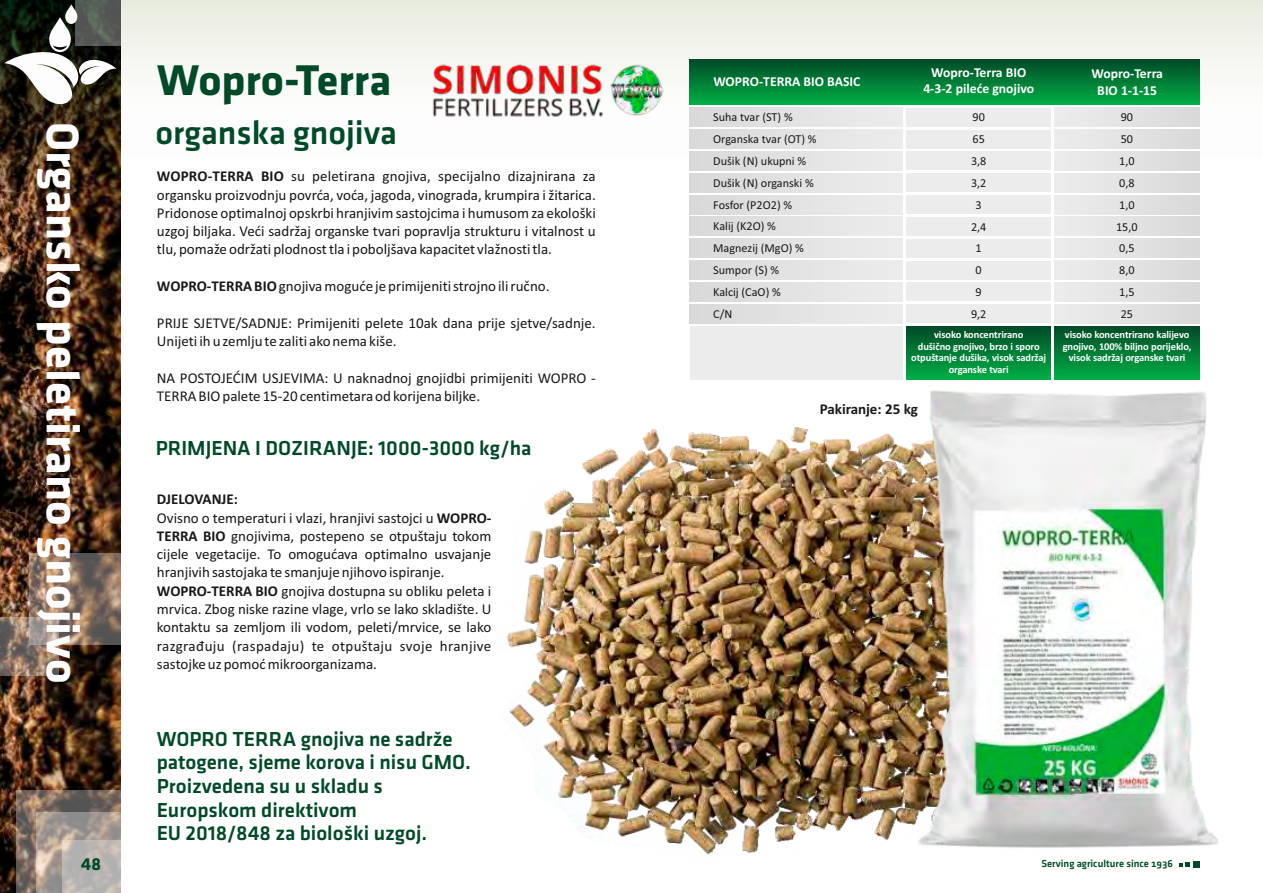
<style>
.page{position:relative;width:1263px;height:893px;background:#fff}
.page>*{position:absolute;margin:0;border:0;box-sizing:border-box;transform-origin:0 0}
.t1{font:700 47.4px "Klavika CH";color:#fdfdfd}
.t2{font:700 44.55px "Klavika CH";color:#004a27}
.t3{font:500 34.2px "Klavika CH";color:#004a27}
.t4{font:500 21px/23.7px "Klavika CH";color:#004a27}
.t5{font:700 18px "Klavika CH";color:#004a27}
.t6{font:15px/18.3px "Calibri";color:#1a171a}
.t7{font:700 15px "Calibri";color:#1a171a}
.t8{font:700 13.65px/16.6px "Calibri";color:#fdfdfd;text-align:center}
.t9{font:12.15px/21.8px "Calibri";color:#1a171a;text-align:center}
.t10{font:700 10.5px/11.6px "Calibri";letter-spacing:-.01em;color:#fdfdfd;text-align:center}
.t11{font:500 10.5px "Klavika CH";color:#004a27}
.s1{font-weight:700}
</style>
<div class="page">
<div style="left:0;top:0;width:1263px;height:157px;background:linear-gradient(to bottom,#ebeee2,#feffff)"></div>
<img style="left:0;top:274px;width:120px;height:619px">
<div style="left:690px;top:173px;width:212px;height:19px;background:#e3e3e4"></div>
<div style="left:906px;top:173px;width:145px;height:19px;background:#ececed"></div>
<div style="left:1055px;top:173px;width:144px;height:19px;background:#e3e3e4"></div>
<div style="left:690px;top:195px;width:212px;height:19px;background:#e3e3e4"></div>
<div style="left:906px;top:195px;width:145px;height:19px;background:#ececed"></div>
<div style="left:1055px;top:195px;width:144px;height:19px;background:#e3e3e4"></div>
<div style="left:690px;top:217px;width:212px;height:19px;background:#e3e3e4"></div>
<div style="left:906px;top:217px;width:145px;height:19px;background:#ececed"></div>
<div style="left:1055px;top:217px;width:144px;height:19px;background:#e3e3e4"></div>
<div style="left:690px;top:239px;width:212px;height:19px;background:#e3e3e4"></div>
<div style="left:906px;top:239px;width:145px;height:19px;background:#ececed"></div>
<div style="left:1055px;top:239px;width:144px;height:19px;background:#e3e3e4"></div>
<div style="left:690px;top:261px;width:212px;height:19px;background:#e3e3e4"></div>
<div style="left:906px;top:261px;width:145px;height:19px;background:#ececed"></div>
<div style="left:1055px;top:261px;width:144px;height:19px;background:#e3e3e4"></div>
<div style="left:690px;top:282px;width:212px;height:19px;background:#e3e3e4"></div>
<div style="left:906px;top:282px;width:145px;height:19px;background:#ececed"></div>
<div style="left:1055px;top:282px;width:144px;height:19px;background:#e3e3e4"></div>
<div style="left:690px;top:304px;width:212px;height:19px;background:#e3e3e4"></div>
<div style="left:906px;top:304px;width:145px;height:19px;background:#ececed"></div>
<div style="left:1055px;top:304px;width:144px;height:19px;background:#e3e3e4"></div>
<img style="left:0;top:0;width:121px;height:274px">
<div style="left:29px;top:553px;width:92px;height:91px;background:#fdfdfd;opacity:.33"></div>
<div style="left:0;top:617px;width:59px;height:59px;background:#fdfdfd;opacity:.33"></div>
<div style="left:16px;top:790px;width:105px;height:103px;background:#fdfdfd;opacity:.33"></div>
<div style="left:75px;top:0;width:46px;height:46px;background:#fdfdfd;opacity:.33"></div>
<div style="left:36px;top:812px;width:85px;height:81px;background:#fdfdfd;opacity:.33"></div>
<div style="left:62px;top:841px;width:59px;height:52px;background:#fdfdfd;opacity:.33"></div>
<svg style="left:4px;top:4px;width:112px;height:102px"></svg>
<img style="left:506px;top:428px;width:404px;height:427px">
<img style="left:910px;top:379px;width:308px;height:486px">
<img style="left:425px;top:60px;width:250px;height:66px">
<div style="left:690px;top:60px;width:509px;height:44px;background:linear-gradient(to bottom,#004c28,#00ab44)"></div>
<div style="left:690px;top:108px;width:212px;height:19px;background:#e3e3e4"></div>
<div style="left:690px;top:130px;width:212px;height:19px;background:#e3e3e4"></div>
<div style="left:690px;top:151px;width:212px;height:19px;background:#e3e3e4"></div>
<div style="left:906px;top:108px;width:145px;height:19px;background:#ececed"></div>
<div style="left:906px;top:130px;width:145px;height:19px;background:#ececed"></div>
<div style="left:906px;top:151px;width:145px;height:19px;background:#ececed"></div>
<div style="left:1055px;top:108px;width:144px;height:19px;background:#e3e3e4"></div>
<div style="left:1055px;top:130px;width:144px;height:19px;background:#e3e3e4"></div>
<div style="left:1055px;top:151px;width:144px;height:19px;background:#e3e3e4"></div>
<div style="left:906px;top:326px;width:145px;height:53px;background:linear-gradient(to bottom,#004b28,#00ad45)"></div>
<div style="left:1055px;top:326px;width:144px;height:53px;background:linear-gradient(to bottom,#004b28,#00ad45)"></div>
<div style="left:690px;top:326px;width:212px;height:53px;background:#ececed"></div>
<svg style="left:1179px;top:861px;width:20px;height:6px"></svg>
<svg style="left:1152px;top:860px;width:20px;height:5px"></svg>
<h1 class="t1" style="left:83px;top:122px;width:563px;rotate:90deg">Organsko peletirano gnojivo</h1>
<p class="t5" style="left:81px;top:857px;width:21px">48</p>
<h2 class="t2" style="left:157px;top:62px;width:236px">Wopro-Terra</h2>
<h3 class="t3" style="left:155px;top:119px;width:243px">organska gnojiva</h3>
<p class="t6" style="left:157px;top:168px;width:440px;text-align:justify"><span class="s1">WOPRO-TERRA BIO</span> su peletirana gnojiva, specijalno dizajnirana za organsku proizvodnju povrća, voća, jagoda, vinograda, krumpira i žitarica.<br>Pridonose optimalnoj opskrbi hranjivimsastojcima i humusom za ekološki uzgoj biljaka. Veći sadržaj organske tvari popravlja strukturu i vitalnost u tlu, pomaže održati plodnost tla i poboljšava kapacitet vlažnosti tla.</p>
<p class="t6" style="left:157px;top:278px;width:394px"><span class="s1">WOPRO-TERRA BIO</span> gnojiva moguće je primijenitistrojno ili ručno.</p>
<p class="t6" style="left:157px;top:315px;width:440px">PRIJE SJETVE/SADNJE: Primijeniti pelete 10ak dana prije sjetve/sadnje.<br>Unijeti ih u zemlju te zaliti ako nema kiše.</p>
<p class="t6" style="left:157px;top:370px;width:440px">NA POSTOJEĆIM USJEVIMA: U naknadnoj gnojidbi primijeniti WOPRO -<br>TERRA BIO palete 15-20 centimetara od korijena biljke.</p>
<h3 class="t4" style="left:156px;top:438px;width:377px">PRIMJENA I DOZIRANJE: 1000-3000 kg/ha</h3>
<p class="t6" style="left:157px;top:491px;width:336px"><span class="s1">DJELOVANJE:<br></span>Ovisno o temperaturi i vlazi, hranjivi sastojci u <span class="s1">WOPRO-TERRA BIO</span> gnojivima, postepeno se otpuštaju tokom cijele vegetacije. To omogućava optimalno usvajanje hranjivih sastojaka te smanjuje njihovo ispiranje.<br><span class="s1">WOPRO-TERRA BIO</span> gnojiva dostupna su obliku peleta i mrvica. Zbog niske razine vlage, vrlo se lako skladište. U kontaktu sa zemljom ili vodom, peleti/mrvice, se lako razgrađuju (raspadaju) te otpuštaju svoje hranjive sastojke uz pomoć mikroorganizama.</p>
<h3 class="t4" style="left:157px;top:728px;width:316px">WOPRO TERRA gnojiva ne sadrže patogene, sjeme korova i nisu GMO.<br>Proizvedena su u skladu s<br>Europskom direktivom<br>EU 2018/848 za biološki uzgoj.</h3>
<p class="t8" style="left:713px;top:74px;width:149px">WOPRO-TERRA BIO BASIC</p>
<p class="t8" style="left:923px;top:65px;width:112px">Wopro-Terra BIO<br>4-3-2 pileće gnojivo</p>
<p class="t8" style="left:1091px;top:66px;width:73px">Wopro-Terra<br>BIO 1-1-15</p>
<p class="t9" style="left:713px;top:107px;width:105px;text-align:left">Suha tvar (ST) %<br>Organska tvar (OT) %<br>Dušik (N) ukupni %<br>Dušik (N) organski %<br>Fosfor (P2O2) %<br>Kalij (K2O) %<br>Magnezij (MgO) %<br>Sumpor (S) %<br>Kalcij (CaO) %<br>C/N</p>
<p class="t9" style="left:971px;top:107px;width:17px">90<br>65<br>3,8<br>3,2<br>3<br>2,4<br>1<br>0<br>9<br>9,2</p>
<p class="t9" style="left:1116px;top:107px;width:23px">90<br>50<br>1,0<br>0,8<br>1,0<br>15,0<br>0,5<br>8,0<br>1,5<br>25</p>
<p class="t10" style="left:911px;top:330px;width:137px">visoko koncentrirano<br>dušično gnojivo, brzo i sporo otpuštanje dušika, visok sadržaj organske tvari</p>
<p class="t10" style="left:1063px;top:330px;width:130px">visoko koncentrirano kalijevo gnojivo, 100% biljno porijeklo, visok sadržaj organske tvari</p>
<p class="t7" style="left:820px;top:403px;width:100px">Pakiranje: 25 kg</p>
<p class="t11" style="left:1041px;top:859px;width:109px">Serving agriculture since</p>
</div>
